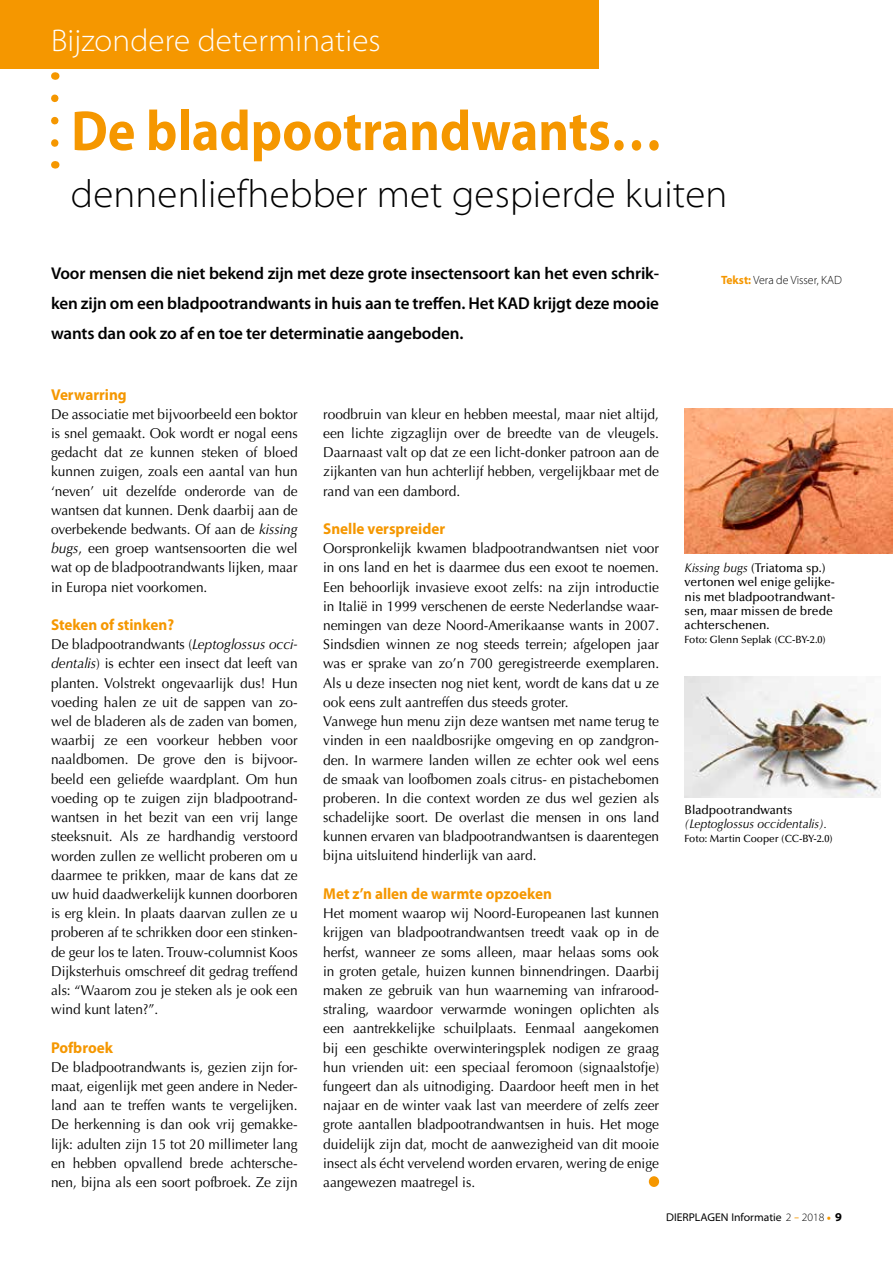
<style>
.page{position:relative;width:893px;height:1263px;background:#fff}
.page>*{position:absolute;margin:0;border:0;box-sizing:border-box;transform-origin:0 0}
.t1{font:700 57px "Myriad Pro";color:#f59700;scale:.92 1}
.t2{font:300 semi-expanded 39px "Myriad Pro";letter-spacing:.005em;color:#000;scale:.95 1}
.t3{font:300 semi-expanded 31.5px "Myriad Pro";letter-spacing:.005em;color:#fff;scale:.95 1}
.t4{font:600 17.1px/30px "Myriad Pro";letter-spacing:-.01em;color:#000;text-align:justify}
.t5{font:700 15.75px "Myriad Pro";color:#f59700;scale:.96 1}
.t6{font:14.25px/19.2px "Optima LT Std";color:#000;text-align:justify;scale:.96 1}
.t7{font:500 12.6px/14.1px "Optima LT Std";color:#000;scale:.96 1}
.t8{font:italic 12.6px "Optima LT Std";color:#000;scale:.96 1}
.t9{font:300 semi-expanded 12px "Myriad Pro";color:#000;scale:.9 1}
.t10{font:semi-expanded 11.25px "Myriad Pro";color:#000;scale:.95 1}
.t11{font:500 10.5px "Optima LT Std";color:#000;scale:.96 1}
.s1{font-style:italic}
.s2{font-weight:700;color:#f59700}
.s3{font-weight:400;font-style:italic}
.s4{font-weight:300}
.s5{font-weight:300;font-size:18px;color:#f59700}
.s6{font-weight:700;font-size:12px}
</style>
<div class="page">
<svg style="left:51px;top:98px;width:8px;height:49px"></svg>
<div style="left:0;top:0;width:598px;height:68px;background:#f59700"></div>
<div style="left:649px;top:1176px;width:10px;height:11px;background:#f59700;border-radius:50%"></div>
<img style="left:685px;top:676px;width:195px;height:121px">
<img style="left:685px;top:408px;width:208px;height:146px">
<h3 class="t3" style="left:51px;top:21px;width:349px">Bijzondere determinaties</h3>
<h1 class="t1" style="left:71px;top:94px;width:644px">De bladpootrandwants…</h1>
<h2 class="t2" style="left:71px;top:170px;width:693px">dennenliefhebber met gespierde kuiten</h2>
<p class="t4" style="left:51px;top:257px;width:610px">Voor mensen die niet bekend zijn met deze grote insectensoort kan het even schrik&shy;ken zijn om een bladpootrandwants in huis aan te treffen. Het KAD krijgt deze mooie wants dan ook zo af en toe ter determinatie aangeboden.</p>
<p class="t5" style="left:51px;top:384px;width:80px">Verwarring</p>
<p class="t6" style="left:51px;top:405px;width:258px">De associatie met bijvoorbeeld een boktor is snel gemaakt. Ook wordt er nogal eens gedacht dat ze kunnen steken of bloed kunnen zuigen, zoals een aantal van hun ‘neven’ uit dezelfde onderorde van de wantsen dat kunnen. Denk daarbij aan de overbekende bedwants. Of aan de <span class="s1">kissing bugs</span>, een groep wantsensoorten die wel wat op de bladpootrandwants lijken, maar in Europa niet voorkomen.</p>
<p class="t5" style="left:51px;top:614px;width:130px">Steken of stinken?</p>
<p class="t6" style="left:51px;top:635px;width:258px">De bladpootrandwants (<span class="s1">Leptoglossus occi&shy;dentalis</span>) is echter een insect dat leeft van planten. Volstrekt ongevaarlijk dus! Hun voeding halen ze uit de sappen van zo&shy;wel de bladeren als de zaden van bomen, waarbij ze een voorkeur hebben voor naaldbomen. De grove den is bijvoor&shy;beeld een geliefde waardplant. Om hun voeding op te zuigen zijn bladpootrand&shy;wantsen in het bezit van een vrij lange steeksnuit. Als ze hardhandig verstoord worden zullen ze wellicht proberen om u daarmee te prikken, maar de kans dat ze uw huid daadwerkelijk kunnen doorboren is erg klein. In plaats daarvan zullen ze u proberen af te schrikken door een stinken&shy;de geur los te laten. Trouw-columnist Koos Dijksterhuis omschreef dit gedrag treffend als: “Waarom zou je steken als je ook een wind kunt laten?”.</p>
<p class="t5" style="left:51px;top:1037px;width:66px">Pofbroek</p>
<p class="t6" style="left:51px;top:1057px;width:258px">De bladpootrandwants is, gezien zijn for&shy;maat, eigenlijk met geen andere in Neder&shy;land aan te treffen wants te vergelijken.<br>De herkenning is dan ook vrij gemakke&shy;lijk: adulten zijn 15 tot 20 millimeter lang en hebben opvallend brede achtersche&shy;nen, bijna als een soort pofbroek. Ze zijn</p>
<p class="t6" style="left:323px;top:405px;width:351px">roodbruin van kleur en hebben meestal, maar niet altijd, een lichte zigzaglijn over de breedte van de vleugels.<br>Daarnaast valt op dat ze een licht-donker patroon aan de zijkanten van hun achterlijf hebben, vergelijkbaar met de rand van een dambord.</p>
<p class="t5" style="left:323px;top:518px;width:129px">Snelle verspreider</p>
<p class="t6" style="left:323px;top:539px;width:351px;text-align:left">Oorspronkelijk kwamen bladpootrandwantsen niet voor in ons land en het is daarmee dus een exoot te noemen.<br>Een behoorlijk invasieve exoot zelfs: na zijn introductie in Italië in 1999 verschenen de eerste Nederlandse waar&shy;nemingen van deze Noord-Amerikaanse wants in 2007.<br>Sindsdien winnen ze nog steeds terrein; afgelopen jaar was er sprake van zo’n 700 geregistreerde exemplaren.<br>Als u deze insecten nog niet kent, wordt de kans dat u ze ook eens zult aantreffen dus steeds groter.<br>Vanwege hun menu zijn deze wantsen met name terug te vinden in een naaldbosrijke omgeving en op zandgron&shy;den. In warmere landen willen ze echter ook wel eens de smaak van loofbomen zoals citrus- en pistachebomen proberen. In die context worden ze dus wel gezien als schadelijke soort. De overlast die mensen in ons land kunnen ervaren van bladpootrandwantsen is daarentegen bijna uitsluitend hinderlijk van aard.</p>
<p class="t5" style="left:323px;top:883px;width:240px">Met z’n allen de warmte opzoeken</p>
<p class="t6" style="left:323px;top:904px;width:351px">Het moment waarop wij Noord-Europeanen last kunnen krijgen van bladpootrandwantsen treedt vaak op in de herfst, wanneer ze soms alleen, maar helaas soms ook in groten getale, huizen kunnen binnendringen. Daarbij maken ze gebruik van hun waarneming van infrarood&shy;straling, waardoor verwarmde woningen oplichten als een aantrekkelijke schuilplaats. Eenmaal aangekomen bij een geschikte overwinteringsplek nodigen ze graag hun vrienden uit: een speciaal feromoon (signaalstofje) fungeert dan als uitnodiging. Daardoor heeft men in het najaar en de winter vaak last van meerdere of zelfs zeer grote aantallen bladpootrandwantsen in huis. Het moge duidelijk zijn dat, mocht de aanwezigheid van dit mooie insect als écht vervelend worden ervaren, wering de enige aangewezen maatregel is.</p>
<p class="t9" style="left:721px;top:273px;width:136px"><span class="s2">Tekst:</span> Vera de Visser, KAD</p>
<p class="t7" style="left:685px;top:561px;width:158px"><span class="s3">Kissing bugs</span> (Triatoma sp.) vertonen wel enige gelijke&shy;nis met bladpootrandwant&shy;sen, maar missen de brede achterschenen.</p>
<p class="t11" style="left:685px;top:633px;width:149px">Foto: Glenn Seplak (CC-BY-2.0)</p>
<p class="t7" style="left:685px;top:802px;width:114px">Bladpootrandwants</p>
<p class="t8" style="left:685px;top:816px;width:150px">(Leptoglossus occidentalis).</p>
<p class="t11" style="left:685px;top:832px;width:156px">Foto: Martin Cooper (CC-BY-2.0)</p>
<p class="t10" style="left:666px;top:1211px;width:186px">DIERPLAGEN Informatie <span class="s4">2</span> <span class="s5">-</span> <span class="s4">2018</span> <span class="s5">•</span> <span class="s6">9</span></p>
</div>
